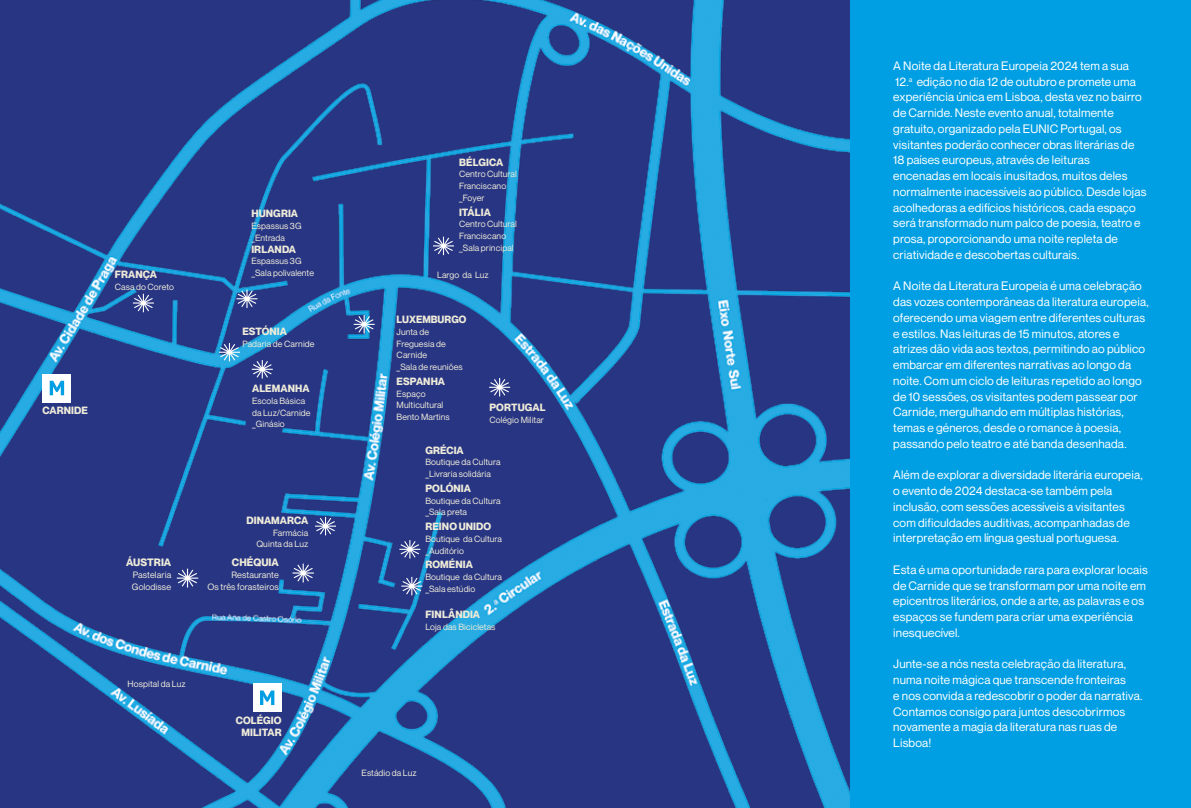
<style>
.page{position:relative;width:1191px;height:808px;background:#fff}
.page>*{position:absolute;margin:0;border:0;box-sizing:border-box;transform-origin:0 0}
.t1{font:12px/15.8px "Neue Montreal";letter-spacing:.01em;color:#fff}
.t2{font:700 10.5px "Neue Montreal";letter-spacing:.01em;color:#eeebd8}
.t3{font:700 10.35px/12.3px "Neue Montreal";letter-spacing:.01em;color:#eeebd8;text-align:center}
.t4{font:9px/12px "Neue Montreal";letter-spacing:.01em;color:#eeebd8;text-align:right}
.t5{font:8.85px/11.7px "Neue Montreal";letter-spacing:.01em;color:#eeebd8}
</style>
<div class="page">
<img style="left:0;top:0;width:850px;height:808px">
<div style="left:850px;top:0;width:341px;height:808px;background:#009fe3"></div>
<div style="left:253px;top:683px;width:28px;height:29px;background:#fff"></div>
<svg style="left:260px;top:690px;width:14px;height:15px"></svg>
<div style="left:43px;top:374px;width:28px;height:28px;background:#fff"></div>
<svg style="left:50px;top:381px;width:14px;height:14px"></svg>
<svg style="left:432px;top:236px;width:23px;height:20px"></svg>
<svg style="left:218px;top:342px;width:23px;height:21px"></svg>
<svg style="left:132px;top:293px;width:23px;height:20px"></svg>
<svg style="left:235px;top:288px;width:23px;height:21px"></svg>
<svg style="left:251px;top:359px;width:23px;height:21px"></svg>
<svg style="left:314px;top:516px;width:23px;height:20px"></svg>
<svg style="left:488px;top:377px;width:23px;height:21px"></svg>
<svg style="left:352px;top:314px;width:24px;height:21px"></svg>
<svg style="left:400px;top:576px;width:23px;height:20px"></svg>
<svg style="left:398px;top:539px;width:23px;height:21px"></svg>
<svg style="left:291px;top:562px;width:24px;height:21px"></svg>
<svg style="left:176px;top:567px;width:23px;height:22px"></svg>
<p class="t3" style="left:115px;top:268px;width:44px">FRANÇA</p>
<p class="t5" style="left:115px;top:281px;width:61px">Casa do Coreto</p>
<p class="t3" style="left:43px;top:404px;width:47px">CARNIDE</p>
<p class="t3" style="left:251px;top:207px;width:48px">HUNGRIA</p>
<p class="t5" style="left:251px;top:220px;width:52px">Espassus 3G _Entrada</p>
<p class="t3" style="left:251px;top:243px;width:46px">IRLANDA</p>
<p class="t5" style="left:251px;top:255px;width:64px">Espassus 3G _Sala polivalente</p>
<p class="t3" style="left:242px;top:325px;width:46px">ESTÓNIA</p>
<p class="t5" style="left:242px;top:338px;width:74px">Padaria de Carnide</p>
<p class="t3" style="left:252px;top:382px;width:59px">ALEMANHA</p>
<p class="t5" style="left:252px;top:395px;width:60px">Escola Básica da Luz/Carnide _Ginásio</p>
<p class="t2" style="left:126px;top:556px;width:47px">ÁUSTRIA</p>
<p class="t4" style="left:132px;top:569px;width:41px;text-align:left">Pastelaria<br>Golodisse</p>
<p class="t3" style="left:246px;top:514px;width:63px">DINAMARCA</p>
<p class="t5" style="left:256px;top:526px;width:53px;text-align:right">Farmácia<br>Quinta da Luz</p>
<p class="t2" style="left:232px;top:556px;width:48px">CHÉQUIA</p>
<p class="t4" style="left:207px;top:569px;width:73px">Restaurante<br>Os três forasteiros</p>
<p class="t5" style="left:128px;top:678px;width:59px">Hospital da Luz</p>
<p class="t3" style="left:236px;top:714px;width:47px">COLÉGIO<br>MILITAR</p>
<p class="t3" style="left:459px;top:156px;width:46px">BÉLGICA</p>
<p class="t5" style="left:459px;top:168px;width:59px">Centro Cultural<br>Franciscano _Foyer</p>
<p class="t3" style="left:459px;top:206px;width:33px">ITÁLIA</p>
<p class="t5" style="left:459px;top:218px;width:59px">Centro Cultural<br>Franciscano _Sala principal</p>
<p class="t5" style="left:437px;top:269px;width:53px">Largo da Luz</p>
<p class="t3" style="left:397px;top:313px;width:71px">LUXEMBURGO</p>
<p class="t5" style="left:397px;top:326px;width:68px">Junta de<br>Freguesia de<br>Carnide<br>_Sala de reuniões</p>
<p class="t3" style="left:397px;top:375px;width:50px">ESPANHA</p>
<p class="t5" style="left:397px;top:388px;width:55px">Espaço<br>Multicultural<br>Bento Martins</p>
<p class="t3" style="left:425px;top:444px;width:40px">GRÉCIA</p>
<p class="t5" style="left:425px;top:456px;width:77px">Boutique da Cultura _Livraria solidária</p>
<p class="t3" style="left:425px;top:482px;width:47px">POLÓNIA</p>
<p class="t5" style="left:425px;top:495px;width:77px">Boutique da Cultura _Sala preta</p>
<p class="t3" style="left:425px;top:520px;width:67px">REINO UNIDO</p>
<p class="t5" style="left:425px;top:533px;width:78px">Boutique da Cultura _Auditório</p>
<p class="t3" style="left:425px;top:558px;width:49px">ROMÉNIA</p>
<p class="t5" style="left:425px;top:571px;width:78px">Boutique da Cultura _Sala estúdio</p>
<p class="t3" style="left:425px;top:608px;width:56px">FINLÂNDIA</p>
<p class="t5" style="left:425px;top:621px;width:72px">Loja das Bicicletas</p>
<p class="t3" style="left:489px;top:401px;width:58px">PORTUGAL</p>
<p class="t5" style="left:489px;top:414px;width:56px">Colégio Militar</p>
<p class="t5" style="left:361px;top:767px;width:57px">Estádio da Luz</p>
<p class="t1" style="left:893px;top:58px;width:255px">A Noite da Literatura Europeia 2024 tem a sua 12.<sup>a</sup> edição no dia 12 de outubro e promete uma experiência única em Lisboa, desta vez no bairro de Carnide. Neste evento anual, totalmente gratuito, organizado pela EUNIC Portugal, os visitantes poderão conhecer obras literárias de 18 países europeus, através de leituras encenadas em locais inusitados, muitos deles normalmente inacessíveis ao público. Desde lojas acolhedoras a edifícios históricos, cada espaço será transformado num palco de poesia, teatro e prosa, proporcionando uma noite repleta de criatividade e descobertas culturais.</p>
<p class="t1" style="left:893px;top:278px;width:257px">A Noite da Literatura Europeia é uma celebração das vozes contemporâneas da literatura europeia, oferecendo uma viagem entre diferentes culturas e estilos. Nas leituras de 15 minutos, atores e atrizes dão vida aos textos, permitindo ao público embarcar em diferentes narrativas ao longo da noite. Com um ciclo de leituras repetido ao longo de 10 sessões, os visitantes podem passear por Carnide, mergulhando em múltiplas histórias, temas e géneros, desde o romance à poesia, passando pelo teatro e até banda desenhada.</p>
<p class="t1" style="left:893px;top:467px;width:251px">Além de explorar a diversidade literária europeia, o evento de 2024 destaca-se também pela inclusão, com sessões acessíveis a visitantes com dificuldades auditivas, acompanhadas de interpretação em língua gestual portuguesa.</p>
<p class="t1" style="left:893px;top:562px;width:256px">Esta é uma oportunidade rara para explorar locais de Carnide que se transformam por uma noite em epicentros literários, onde a arte, as palavras e os espaços se fundem para criar uma experiência inesquecível.</p>
<p class="t1" style="left:893px;top:656px;width:251px">Junte-se a nós nesta celebração da literatura, numa noite mágica que transcende fronteiras<br>e nos convida a redescobrir o poder da narrativa.<br>Contamos consigo para juntos descobrirmos novamente a magia da literatura nas ruas de Lisboa!</p>
</div>
